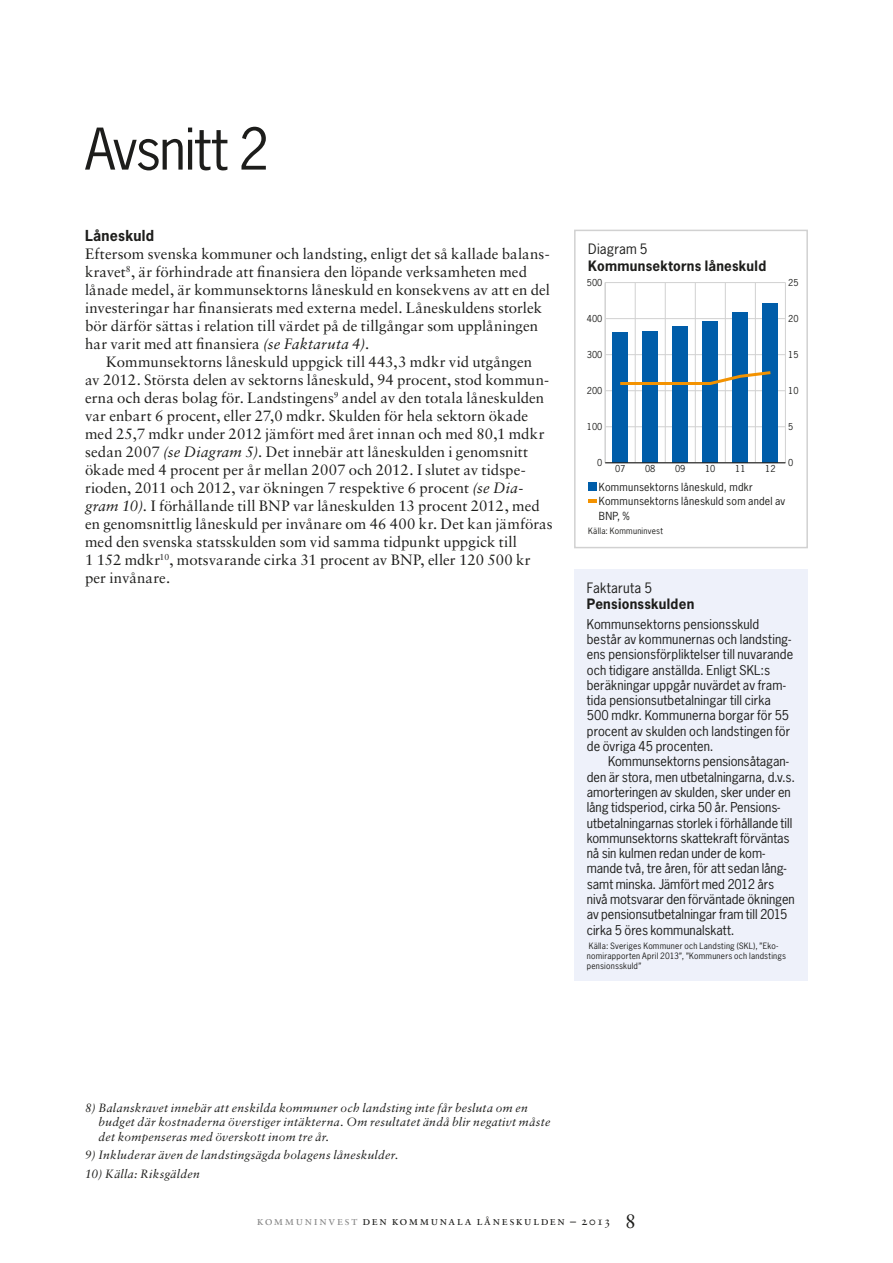
<style>
.page{position:relative;width:893px;height:1263px;background:#fff}
.page>*{position:absolute;margin:0;border:0;box-sizing:border-box;transform-origin:0 0}
.t1{font:54px "News Gothic Std";letter-spacing:-.03em;color:#1d1d1b}
.t2{font:15px/18px "Sabon LT Std";letter-spacing:.005em;color:#1d1d1b}
.t3{font:700 14.25px "News Gothic Std";letter-spacing:.02em;color:#1d1d1b}
.t4{font:700 13.5px "News Gothic Std";letter-spacing:.02em;color:#1d1d1b}
.t5{font:13.5px "News Gothic Std";letter-spacing:.015em;color:#1d1d1b}
.t6{font:12.75px/15.3px "News Gothic Std";color:#1d1d1b}
.t7{font:italic 12px/14.4px "Sabon LT Std";letter-spacing:.025em;color:#1d1d1b}
.t8{font:12px "Sabon LT Std";letter-spacing:.135em;color:#1d1d1b}
.t9{font:10.5px/14.7px "News Gothic Std";letter-spacing:.025em;color:#1d1d1b}
.t10{font:9px "News Gothic Std";color:#1d1d1b}
.t11{font:8.25px/9.9px "News Gothic Std";letter-spacing:.03em;color:#1d1d1b}
.s1{font-style:italic}
.s2{color:#878787}
.s3{font-size:19.5px}
</style>
<div class="page">
<div style="left:588px;top:482px;width:9px;height:9px;background:#005da9"></div>
<svg style="left:588px;top:499px;width:9px;height:4px"></svg>
<div style="left:574px;top:230px;width:234px;height:318px;border:2px solid #d1d1d1"></div>
<hr style="left:635px;top:283px;width:1px;height:180px;background:#d1d1d1">
<hr style="left:665px;top:283px;width:1px;height:180px;background:#d1d1d1">
<hr style="left:695px;top:283px;width:1px;height:180px;background:#d1d1d1">
<hr style="left:725px;top:283px;width:1px;height:180px;background:#d1d1d1">
<hr style="left:755px;top:283px;width:1px;height:180px;background:#d1d1d1">
<hr style="left:785px;top:283px;width:1px;height:180px;background:#d1d1d1">
<hr style="left:605px;top:283px;width:1px;height:180px;background:#d1d1d1">
<hr style="left:605px;top:426px;width:180px;height:1px;background:#d1d1d1">
<hr style="left:605px;top:390px;width:180px;height:1px;background:#d1d1d1">
<hr style="left:605px;top:354px;width:180px;height:1px;background:#d1d1d1">
<hr style="left:605px;top:318px;width:180px;height:1px;background:#d1d1d1">
<hr style="left:605px;top:282px;width:180px;height:1px;background:#d1d1d1">
<div style="left:613px;top:332px;width:15px;height:131px;background:#005da9"></div>
<div style="left:643px;top:332px;width:15px;height:131px;background:#005da9"></div>
<div style="left:673px;top:326px;width:15px;height:137px;background:#005da9"></div>
<div style="left:703px;top:322px;width:15px;height:141px;background:#005da9"></div>
<div style="left:733px;top:312px;width:15px;height:151px;background:#005da9"></div>
<div style="left:763px;top:303px;width:15px;height:160px;background:#005da9"></div>
<hr style="left:605px;top:462px;width:180px;height:1px;background:#1d1d1b">
<svg style="left:620px;top:371px;width:151px;height:14px"></svg>
<div style="left:574px;top:570px;width:234px;height:411px;background:#eef1fa"></div>
<h1 class="t1" style="left:85px;top:114px;width:186px">Avsnitt 2</h1>
<p class="t3" style="left:85px;top:226px;width:71px">Låneskuld</p>
<p class="t2" style="left:85px;top:244px;width:467px">Eftersom svenska kommuner och landsting, enligt det så kallade balans&shy;kravet<sup>8</sup>, är förhindrade att finansiera den löpande verksamheten med lånade medel, är kommunsektorns låneskuld en konsekvens av att en del investeringar har finansierats med externa medel. Låneskuldens storlek bör därför sättas i relation till värdet på de tillgångar som upplåningen har varit med att finansiera <span class="s1">(se Faktaruta 4).</span></p>
<p class="t2" style="left:85px;top:352px;width:469px;text-indent:21px">Kommunsektorns låneskuld uppgick till 443,3 mdkr vid utgången<br>av 2012. Största delen av sektorns låneskuld, 94 procent, stod kommun&shy;erna och deras bolag för. Landstingens<sup>9</sup> andel av den totala låneskulden var enbart 6 procent, eller 27,0 mdkr. Skulden för hela sektorn ökade med 25,7 mdkr under 2012 jämfört med året innan och med 80,1 mdkr sedan 2007 <span class="s1">(se Diagram 5).</span> Det innebär att låneskulden i genomsnitt ökade med 4 procent per år mellan 2007 och 2012. I slutet av tidspe&shy;rioden, 2011 och 2012, var ökningen 7 respektive 6 procent <span class="s1">(se Dia&shy;gram 10).</span> I förhållande till BNP var låneskulden 13 procent 2012, med en genomsnittlig låneskuld per invånare om 46 400 kr. Det kan jämföras med den svenska statsskulden som vid samma tidpunkt uppgick till<br>1 152 mdkr<sup>10</sup>, motsvarande cirka 31 procent av BNP, eller 120 500 kr per invånare.</p>
<p class="t5" style="left:588px;top:241px;width:61px">Diagram 5</p>
<p class="t4" style="left:588px;top:257px;width:179px">Kommunsektorns låneskuld</p>
<p class="t10" style="left:587px;top:277px;width:17px">500</p>
<p class="t10" style="left:788px;top:277px;width:12px">25</p>
<p class="t10" style="left:587px;top:313px;width:17px">400</p>
<p class="t10" style="left:788px;top:313px;width:12px">20</p>
<p class="t10" style="left:587px;top:349px;width:17px">300</p>
<p class="t10" style="left:788px;top:349px;width:12px">15</p>
<p class="t10" style="left:587px;top:385px;width:17px">200</p>
<p class="t10" style="left:788px;top:385px;width:12px">10</p>
<p class="t10" style="left:587px;top:421px;width:17px">100</p>
<p class="t10" style="left:788px;top:421px;width:7px">5</p>
<p class="t10" style="left:597px;top:457px;width:7px">0</p>
<p class="t10" style="left:615px;top:463px;width:12px">07</p>
<p class="t10" style="left:645px;top:463px;width:12px">08</p>
<p class="t10" style="left:675px;top:463px;width:12px">09</p>
<p class="t10" style="left:705px;top:463px;width:12px">10</p>
<p class="t10" style="left:735px;top:463px;width:12px">11</p>
<p class="t10" style="left:765px;top:463px;width:12px">12</p>
<p class="t10" style="left:788px;top:457px;width:7px">0</p>
<p class="t9" style="left:599px;top:479px;width:188px">Kommunsektorns låneskuld, mdkr<br>Kommunsektorns låneskuld som andel av<br>BNP, %</p>
<p class="t11" style="left:588px;top:526px;width:76px">Källa: Kommuninvest</p>
<p class="t5" style="left:587px;top:579px;width:67px">Faktaruta 5</p>
<p class="t4" style="left:587px;top:595px;width:109px">Pensionsskulden</p>
<p class="t6" style="left:587px;top:616px;width:208px">Kommunsektorns pensionsskuld består av kommunernas och landsting&shy;ens pensionsförpliktelser till nuvarande och tidigare anställda. Enligt SKL:s beräkningar uppgår nuvärdet av fram&shy;tida pensionsutbetalningar till cirka 500 mdkr. Kommunerna borgar för 55 procent av skulden och landstingen för de övriga 45 procenten.</p>
<p class="t6" style="left:587px;top:754px;width:210px;text-indent:21px">Kommunsektorns pensionsåtagan&shy;den är stora, men utbetalningarna, d.v.s. amorteringen av skulden, sker under en lång tidsperiod, cirka 50 år. Pensions&shy;utbetalningarnas storlek i förhållande till kommunsektorns skattekraft förväntas nå sin kulmen redan under de kom&shy;mande två, tre åren, för att sedan lång&shy;samt minska. Jämfört med 2012 års nivå motsvarar den förväntade ökningen av pensionsutbetalningar fram till 2015 cirka 5 öres kommunalskatt.</p>
<p class="t11" style="left:587px;top:941px;width:201px">Källa: Sveriges Kommuner och Landsting (SKL), ”Eko&shy;nomirapporten April 2013”, ”Kommuners och landstings pensionsskuld”</p>
<p class="t7" style="left:98px;top:1100px;width:453px;text-indent:-13px">8) Balanskravet innebär att enskilda kommuner och landsting inte får besluta om en budget där kostnaderna överstiger intäkterna. Om resultatet ändå blir negativt måste det kompenseras med överskott inom tre år.</p>
<p class="t7" style="left:85px;top:1148px;width:315px">9) Inkluderar även de landstingsägda bolagens låneskulder.</p>
<p class="t7" style="left:85px;top:1166px;width:116px">10) Källa: Riksgälden</p>
<p class="t8" style="left:257px;top:1214px;width:381px"><span class="s2">kommuninvest</span> DEN KOMMUNALA LÅNESKULDEN – 2013 <span class="s3">8</span></p>
</div>
